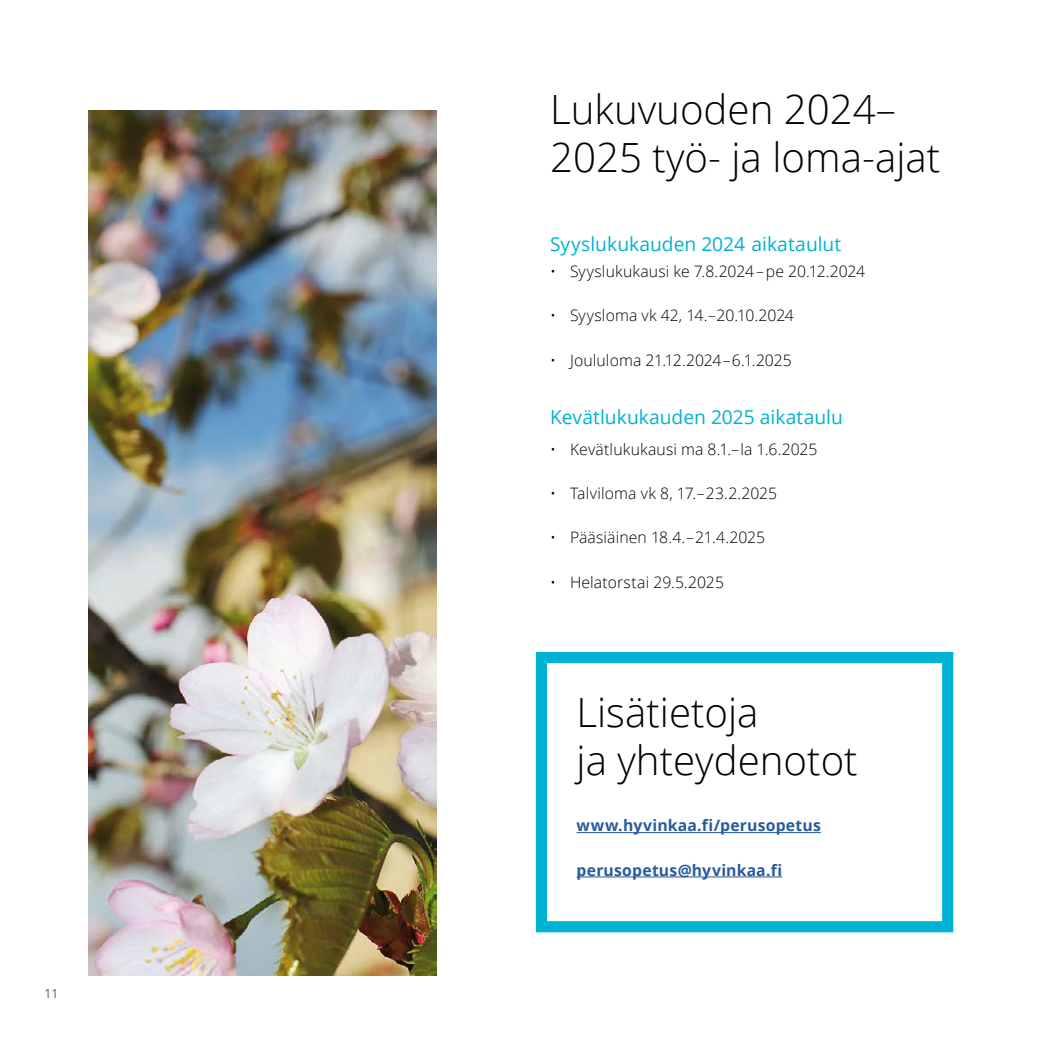
<style>
.page{position:relative;width:1042px;height:1042px;background:#fff}
.page>*{position:absolute;margin:0;border:0;box-sizing:border-box;transform-origin:0 0}
.Alasivun_otsikko_H3{font:300 40.25px/47.2px "Open Sans";color:#000}
.Väliotsikko_H4{font:19.25px "Open Sans";color:#00b2d3}
.Lista_bulletit_p{font:300 15.75px "Open Sans";letter-spacing:.005em;color:#000}
.Leipis_p{font:700 15.75px "Open Sans";letter-spacing:.015em;color:#275b9b}
.t1{font:300 12.25px "Open Sans";color:#000}
</style>
<div class="page">
<div style="left:536px;top:652px;width:417px;height:280px;border:11px solid #00b2d3"></div>
<hr style="left:576px;top:832px;width:245px;height:1px;background:#275b9b">
<hr style="left:576px;top:876px;width:206px;height:1px;background:#275b9b">
<img style="left:89px;top:111px;width:347px;height:864px">
<p class="t1" style="left:44px;top:985px;width:15px">11</p>
<h3 class="Alasivun_otsikko_H3" style="left:550px;top:85px;width:392px">Lukuvuoden 2024–<br>2025 työ- ja loma-ajat</h3>
<h4 class="Väliotsikko_H4" style="left:550px;top:231px;width:293px">Syyslukukauden 2024 aikataulut</h4>
<p class="Lista_bulletit_p" style="left:550px;top:261px;width:316px">• Syyslukukausi ke 7.8.2024 –pe 20.12.2024</p>
<p class="Lista_bulletit_p" style="left:550px;top:305px;width:245px">• Syysloma vk 42, 14.–20.10.2024</p>
<p class="Lista_bulletit_p" style="left:550px;top:349px;width:243px">• Joululoma 21.12.2024–6.1.2025</p>
<h4 class="Väliotsikko_H4" style="left:550px;top:403px;width:294px">Kevätlukukauden 2025 aikataulu</h4>
<p class="Lista_bulletit_p" style="left:550px;top:438px;width:269px">• Kevätlukukausi ma 8.1.–la 1.6.2025</p>
<p class="Lista_bulletit_p" style="left:550px;top:482px;width:229px">• Talviloma vk 8, 17.–23.2.2025</p>
<p class="Lista_bulletit_p" style="left:550px;top:527px;width:217px">• Pääsiäinen 18.4.–21.4.2025</p>
<p class="Lista_bulletit_p" style="left:550px;top:571px;width:175px">• Helatorstai 29.5.2025</p>
<h3 class="Alasivun_otsikko_H3" style="left:576px;top:688px;width:283px">Lisätietoja<br>ja yhteydenotot</h3>
<p class="Leipis_p" style="left:576px;top:814px;width:246px">www.hyvinkaa.fi/perusopetus</p>
<p class="Leipis_p" style="left:576px;top:859px;width:207px">perusopetus@hyvinkaa.fi</p>
</div>
